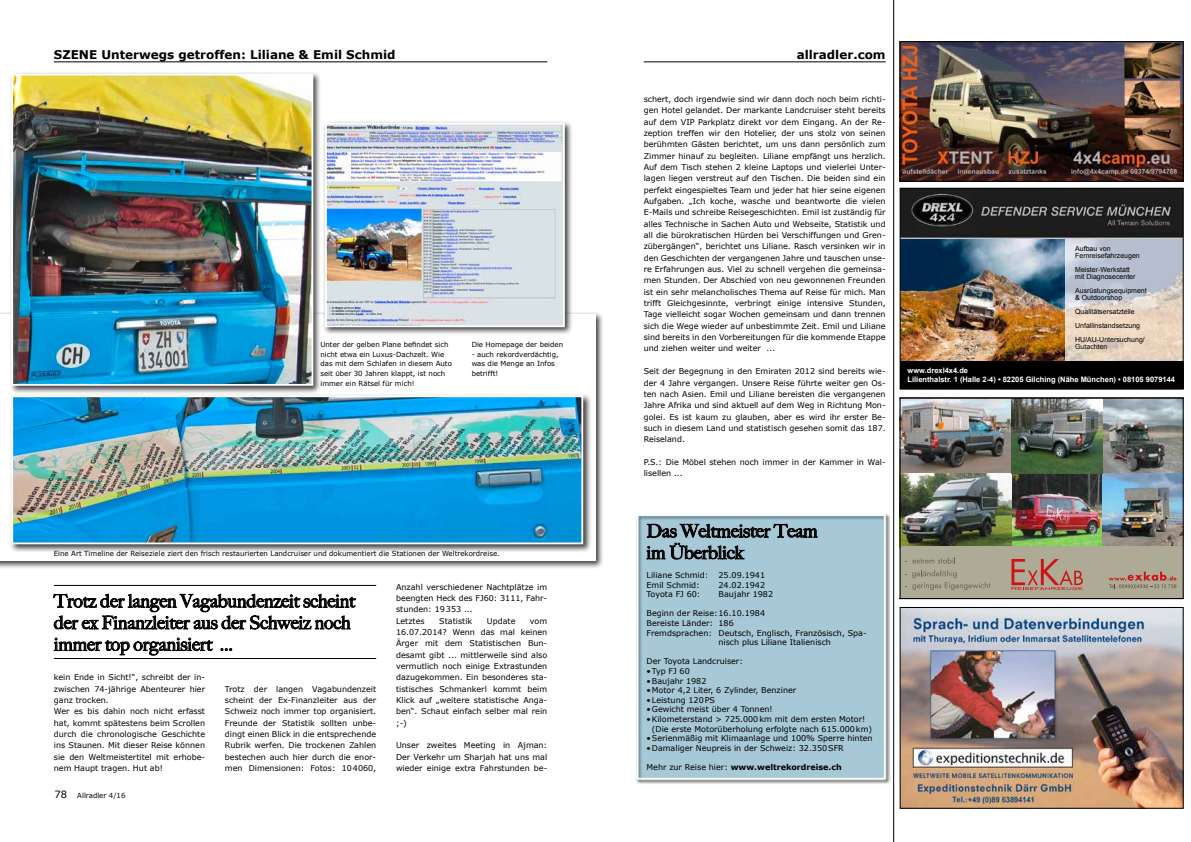
<style>
.page{position:relative;width:1191px;height:842px;background:#fff}
.page>*{position:absolute;margin:0;border:0;box-sizing:border-box;transform-origin:0 0}
.t1{font:500 18px/21.6px "Big Caslon";color:#000}
.t2{font:700 12px "Verdana";color:#000}
.t3{font:8px/11.3px "Verdana";color:#000;text-align:justify}
.t4{font:700 8px "Verdana";color:#000}
.t5{font:700 7.5px/9px "Arial";color:#fff}
.t6{font:7px/9.6px "Verdana";color:#000}
.t7{font:7px/7px "Arial";color:#000}
.s1{font-size:10px}
.s2{font-weight:400}
</style>
<div class="page">
<div style="left:0;top:311px;width:604px;height:258px;background:#000;opacity:.75"></div>
<div style="left:0;top:314px;width:595px;height:246px;background:#fff"></div>
<div style="left:9px;top:393px;width:582px;height:160px;background:#000;opacity:.75"></div>
<img style="left:14px;top:398px;width:566px;height:143px">
<div style="left:11px;top:395px;width:572px;height:149px;border:2px solid #fff"></div>
<div style="left:9px;top:71px;width:313px;height:323px;background:#000;opacity:.75"></div>
<img style="left:14px;top:77px;width:296px;height:306px">
<div style="left:11px;top:74px;width:302px;height:312px;border:2px solid #fff"></div>
<div style="left:322px;top:120px;width:251px;height:216px;background:#000;opacity:.75"></div>
<img style="left:328px;top:126px;width:234px;height:198px">
<div style="left:325px;top:123px;width:240px;height:204px;border:2px solid #fff"></div>
<div style="left:635px;top:513px;width:255px;height:271px;background:#000;opacity:.75"></div>
<div style="left:637px;top:515px;width:247px;height:264px;background:#a7c8d6"></div>
<div style="left:636px;top:514px;width:249px;height:266px;border:2px solid #fff"></div>
<img style="left:902px;top:43px;width:279px;height:137px">
<div style="left:900px;top:41px;width:283px;height:141px;border:1px solid #000"></div>
<img style="left:902px;top:190px;width:279px;height:172px">
<img style="left:902px;top:239px;width:163px;height:121px">
<div style="left:900px;top:362px;width:283px;height:27px;background:#000"></div>
<img style="left:1065px;top:239px;width:116px;height:121px">
<div style="left:900px;top:188px;width:283px;height:201px;border:1px solid #000"></div>
<img style="left:902px;top:400px;width:279px;height:197px">
<div style="left:900px;top:398px;width:283px;height:201px;border:1px solid #000"></div>
<img style="left:902px;top:609px;width:279px;height:197px">
<div style="left:900px;top:607px;width:283px;height:201px;border:1px solid #000"></div>
<svg style="left:646px;top:523px;width:171px;height:37px"></svg>
<svg style="left:53px;top:593px;width:303px;height:37px"></svg>
<svg style="left:54px;top:637px;width:159px;height:18px"></svg>
<svg style="left:220px;top:648px;width:12px;height:3px"></svg>
<hr style="left:54px;top:585px;width:322px;height:1px;background:#000">
<hr style="left:54px;top:658px;width:322px;height:1px;background:#000">
<hr style="left:893px;top:0;width:1px;height:842px;background:#000">
<hr style="left:54px;top:61px;width:493px;height:1px;background:#000">
<hr style="left:643px;top:61px;width:242px;height:1px;background:#000">
<h2 class="t2" style="left:54px;top:47px;width:343px">SZENE Unterwegs getroffen: Liliane &amp; Emil Schmid</h2>
<h2 class="t2" style="left:796px;top:47px;width:90px">allradler.com</h2>
<p class="t6" style="left:320px;top:340px;width:133px">Unter der gelben Plane befindet sich nicht etwa ein Luxus-Dachzelt. Wie das mit dem Schlafen in diesem Auto seit über 30 Jahren klappt, ist noch immer ein Rätsel für mich!</p>
<p class="t6" style="left:471px;top:340px;width:93px">Die Homepage der beiden</p>
<p class="t6" style="left:471px;top:350px;width:89px">- auch rekordverdächtig, was die Menge an Infos betrifft!</p>
<p class="t6" style="left:54px;top:549px;width:447px">Eine Art Timeline der Reiseziele ziert den frisch restaurierten Landcruiser und dokumentiert die Stationen der Weltrekordreise.</p>
<h1 class="t1" style="left:54px;top:589px;width:303px">Trotz der langen Vagabundenzeit scheint der ex Finanzleiter aus der Schweiz noch immer top organisiert ...</h1>
<p class="t3" style="left:54px;top:672px;width:153px;text-align:left">kein Ende in Sicht!“, schreibt der in&shy;zwischen 74-jährige Abenteurer hier ganz trocken.<br>Wer es bis dahin noch nicht erfasst hat, kommt spätestens beim Scrollen durch die chronologische Geschichte ins Staunen. Mit dieser Reise können sie den Weltmeistertitel mit erhobe&shy;nem Haupt tragen. Hut ab!</p>
<p class="t3" style="left:225px;top:683px;width:153px">Trotz der langen Vagabundenzeit scheint der Ex-Finanzleiter aus der Schweiz noch immer top organisiert.<br>Freunde der Statistik sollten unbe&shy;dingt einen Blick in die entsprechende Rubrik werfen. Die trockenen Zahlen bestechen auch hier durch die enor&shy;men Dimensionen: Fotos: 104060,</p>
<p class="t6" style="left:55px;top:791px;width:72px"><span class="s1">78</span> Allradler 4/16</p>
<p class="t3" style="left:396px;top:581px;width:153px;text-align:left">Anzahl verschiedener Nachtplätze im beengten Heck des FJ60: 3111, Fahr&shy;stunden: 19353 ...<br>Letztes</p>
<p class="t3" style="left:439px;top:615px;width:35px">Statistik</p>
<p class="t3" style="left:487px;top:615px;width:30px">Update</p>
<p class="t3" style="left:396px;top:615px;width:153px;text-indent:134px">vom 16.07.2014? Wenn das mal keinen Ärger mit dem Statistischen Bun&shy;desamt gibt ... mittlerweile sind also vermutlich noch einige Extrastunden dazugekommen. Ein besonderes sta&shy;tistisches Schmankerl kommt beim Klick auf „weitere statistische Anga&shy;ben“. Schaut einfach selber mal rein ;-)</p>
<p class="t3" style="left:396px;top:740px;width:153px">Unser zweites Meeting in Ajman:<br>Der Verkehr um Sharjah hat uns mal wieder einige extra Fahrstunden be-</p>
<p class="t3" style="left:643px;top:94px;width:243px">schert, doch irgendwie sind wir dann doch noch beim richti&shy;gen Hotel gelandet. Der markante Landcruiser steht bereits auf dem VIP Parkplatz direkt vor dem Eingang. An der Re&shy;zeption treffen wir den Hotelier, der uns stolz von seinen berühmten Gästen berichtet, um uns dann persönlich zum Zimmer hinauf zu begleiten. Liliane empfängt uns herzlich.<br>Auf dem Tisch stehen 2 kleine Laptops und vielerlei Unter&shy;lagen liegen verstreut auf den Tischen. Die beiden sind ein perfekt eingespieltes Team und jeder hat hier seine eigenen Aufgaben. „Ich koche, wasche und beantworte die vielen E-Mails und schreibe Reisegeschichten. Emil ist zuständig für alles Technische in Sachen Auto und Webseite, Statistik und all die bürokratischen Hürden bei Verschiffungen und Gren&shy;zübergängen“, berichtet uns Liliane. Rasch versinken wir in den Geschichten der vergangenen Jahre und tauschen unse&shy;re Erfahrungen aus. Viel zu schnell vergehen die gemeinsa&shy;men Stunden. Der Abschied von neu gewonnenen Freunden ist ein sehr melancholisches Thema auf Reise für mich. Man trifft Gleichgesinnte, verbringt einige intensive Stunden, Tage vielleicht sogar Wochen gemeinsam und dann trennen sich die Wege wieder auf unbestimmte Zeit. Emil und Liliane sind bereits in den Vorbereitungen für die kommende Etappe und ziehen weiter und weiter ...</p>
<p class="t3" style="left:643px;top:366px;width:243px">Seit der Begegnung in den Emiraten 2012 sind bereits wie&shy;der 4 Jahre vergangen. Unsere Reise führte weiter gen Os&shy;ten nach Asien. Emil und Liliane bereisten die vergangenen Jahre Afrika und sind aktuell auf dem Weg in Richtung Mon&shy;golei. Es ist kaum zu glauben, aber es wird ihr erster Be&shy;such in diesem Land und statistisch gesehen somit das 187.<br>Reiseland.</p>
<p class="t3" style="left:643px;top:456px;width:243px">P.S.: Die Möbel stehen noch immer in der Kammer in Wal&shy;lisellen ...</p>
<h1 class="t1" style="left:646px;top:519px;width:172px">Das Weltmeister Team im Überblick</h1>
<p class="t3" style="left:646px;top:570px;width:63px">Liliane Schmid:</p>
<p class="t3" style="left:718px;top:570px;width:48px">25.09.1941</p>
<p class="t3" style="left:646px;top:579px;width:55px">Emil Schmid:</p>
<p class="t3" style="left:718px;top:579px;width:48px">24.02.1942</p>
<p class="t3" style="left:646px;top:589px;width:56px">Toyota FJ 60:</p>
<p class="t3" style="left:718px;top:589px;width:56px">Baujahr 1982</p>
<p class="t3" style="left:646px;top:608px;width:120px">Beginn der Reise:16.10.1984</p>
<p class="t3" style="left:646px;top:618px;width:89px">Bereiste Länder: 186</p>
<p class="t3" style="left:646px;top:627px;width:222px">Fremdsprachen: Deutsch, Englisch, Französisch, Spa-</p>
<p class="t3" style="left:718px;top:637px;width:114px">nisch plus Liliane Italienisch</p>
<p class="t3" style="left:646px;top:656px;width:98px">Der Toyota Landcruiser:</p>
<p class="t3" style="left:646px;top:666px;width:45px">• Typ FJ 60</p>
<p class="t3" style="left:646px;top:675px;width:61px">• Baujahr 1982</p>
<p class="t3" style="left:646px;top:685px;width:151px">• Motor 4,2 Liter, 6 Zylinder, Benziner</p>
<p class="t3" style="left:646px;top:694px;width:70px">• Leistung 120PS</p>
<p class="t3" style="left:646px;top:704px;width:128px">• Gewicht meist über 4 Tonnen!</p>
<p class="t3" style="left:652px;top:714px;width:222px;line-height:9.6px;text-indent:-5px">• Kilometerstand &gt; 725.000km mit dem ersten Motor! (Die erste Motorüberholung erfolgte nach 615.000km)</p>
<p class="t3" style="left:646px;top:733px;width:228px">• Serienmäßig mit Klimaanlage und 100% Sperre hinten</p>
<p class="t3" style="left:646px;top:742px;width:199px">• Damaliger Neupreis in der Schweiz: 32.350SFR</p>
<p class="t4" style="left:646px;top:762px;width:197px"><span class="s2">Mehr zur Reise hier:</span> www.weltrekordreise.ch</p>
<p class="t7" style="left:1075px;top:245px;width:66px">Aufbau von<br>Fernreisefahrzeugen</p>
<p class="t7" style="left:1075px;top:266px;width:62px">Meister-Werkstatt mit Diagnosecenter</p>
<p class="t7" style="left:1075px;top:287px;width:73px">Ausrüstungsequipment &amp; Outdoorshop</p>
<p class="t7" style="left:1075px;top:305px;width:71px;line-height:14px">Qualitätsersatzteile<br>Unfallinstandsetzung<br>HU/AU-Untersuchung/</p>
<p class="t7" style="left:1075px;top:343px;width:34px">Gutachten</p>
<p class="t5" style="left:907px;top:366px;width:269px">www.drexl4x4.de<br>Lilienthalstr. 1 (Halle 2-4) • 82205 Gilching (Nähe München) • 08105 9079144</p>
</div>
